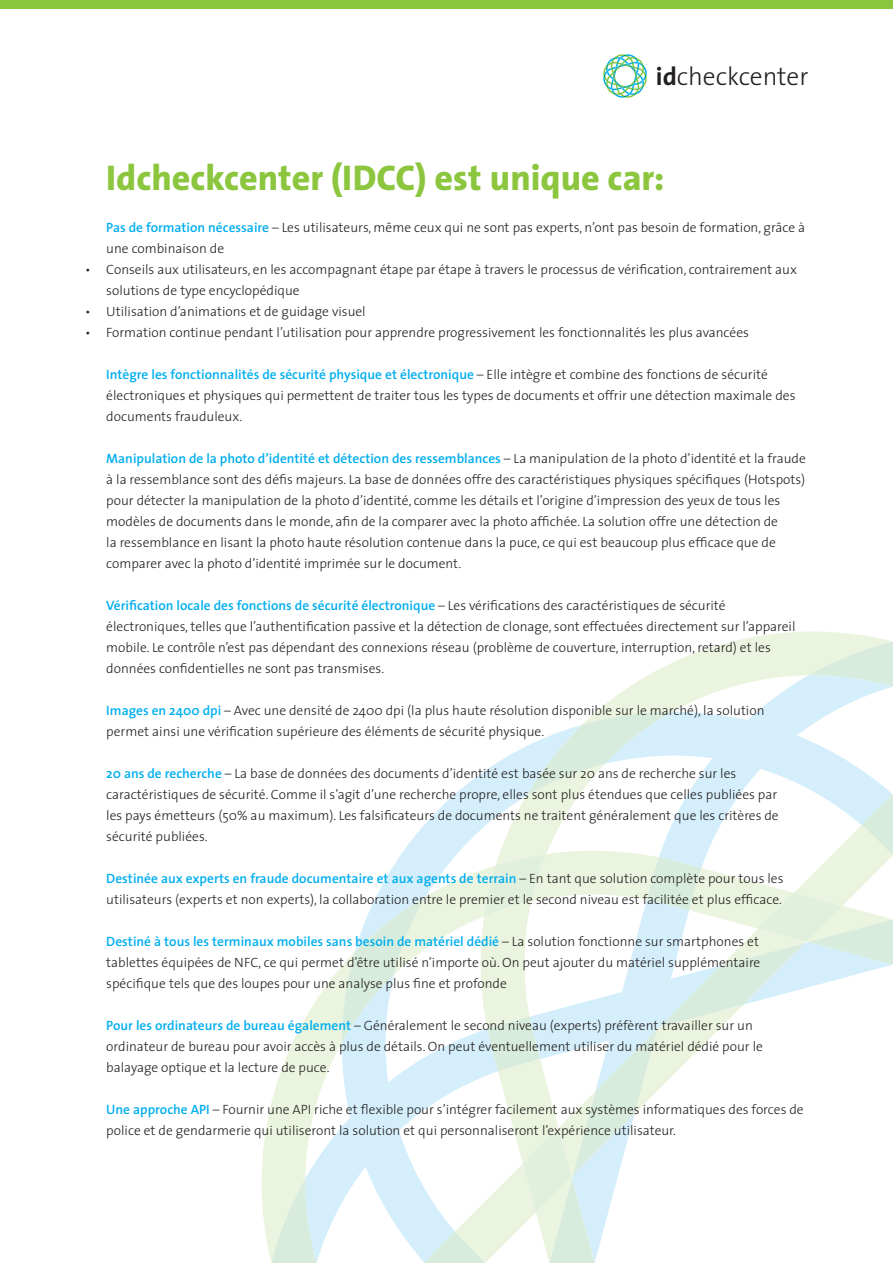
<style>
.page{position:relative;width:893px;height:1263px;background:#fff}
.page>*{position:absolute;margin:0;border:0;box-sizing:border-box;transform-origin:0 0}
.Kop_1{font:800 36px "The Sans";color:#8bc63e}
.t1{font:300 25.5px "The Sans";color:#231f20}
.Text_body{font:300 13.5px/21px "The Sans";color:#231f20}
.Bullet_text{font:300 13.5px/21px "The Sans";color:#231f20}
.s1{font-weight:700}
.s2{font-weight:600;color:#00aeef}
</style>
<div class="page">
<svg style="left:603px;top:54px;width:44px;height:44px"></svg>
<svg style="left:376px;top:824px;width:49px;height:72px;fill:#d4effb"></svg>
<svg style="left:262px;top:967px;width:80px;height:294px"></svg>
<svg style="left:271px;top:1178px;width:46px;height:85px;background:#ddefe2"></svg>
<svg style="left:342px;top:896px;width:83px;height:367px;fill:#d8effb"></svg>
<div style="left:0;top:0;width:893px;height:9px;background:#8bc63e"></div>
<svg style="left:425px;top:631px;width:468px;height:632px"></svg>
<p class="t1" style="left:656px;top:55px;width:154px"><span class="s1">id</span>checkcenter</p>
<p class="Kop_1" style="left:106px;top:148px;width:560px">Idcheckcenter (IDCC) est unique car:</p>
<p class="Text_body" style="left:106px;top:217px;width:700px"><span class="s2">Pas de formation nécessaire</span> – Les utilisateurs, même ceux qui ne sont pas experts, n’ont pas besoin de formation, grâce à une combinaison de</p>
<p class="Bullet_text" style="left:106px;top:259px;width:692px;text-indent:-21px">• Conseils aux utilisateurs, en les accompagnant étape par étape à travers le processus de vérification, contrairement aux solutions de type encyclopédique</p>
<p class="Bullet_text" style="left:85px;top:301px;width:282px">• Utilisation d’animations et de guidage visuel</p>
<p class="Bullet_text" style="left:85px;top:322px;width:665px">• Formation continue pendant l’utilisation pour apprendre progressivement les fonctionnalités les plus avancées</p>
<p class="Text_body" style="left:106px;top:364px;width:691px"><span class="s2">Intègre les fonctionnalités de sécurité physique et électronique</span> – Elle intègre et combine des fonctions de sécurité électroniques et physiques qui permettent de traiter tous les types de documents et offrir une détection maximale des documents frauduleux.</p>
<p class="Text_body" style="left:106px;top:448px;width:701px"><span class="s2">Manipulation de la photo d’identité et détection des ressemblances</span> – La manipulation de la photo d’identité et la fraude à la ressemblance sont des défis majeurs. La base de données offre des caractéristiques physiques spécifiques (Hotspots) pour détecter la manipulation de la photo d’identité, comme les détails et l’origine d’impression des yeux de tous les modèles de documents dans le monde, afin de la comparer avec la photo affichée. La solution offre une détection de<br>la ressemblance en lisant la photo haute résolution contenue dans la puce, ce qui est beaucoup plus efficace que de comparer avec la photo d’identité imprimée sur le document.</p>
<p class="Text_body" style="left:106px;top:595px;width:691px"><span class="s2">Vérification locale des fonctions de sécurité électronique</span> – Les vérifications des caractéristiques de sécurité électroniques, telles que l’authentification passive et la détection de clonage, sont effectuées directement sur l’appareil mobile. Le contrôle n’est pas dépendant des connexions réseau (problème de couverture, interruption, retard) et les données confidentielles ne sont pas transmises.</p>
<p class="Text_body" style="left:106px;top:700px;width:660px"><span class="s2">Images en 2400 dpi</span> – Avec une densité de 2400 dpi (la plus haute résolution disponible sur le marché), la solution permet ainsi une vérification supérieure des éléments de sécurité physique.</p>
<p class="Text_body" style="left:106px;top:763px;width:674px"><span class="s2">20 ans de recherche</span> – La base de données des documents d’identité est basée sur 20 ans de recherche sur les caractéristiques de sécurité. Comme il s’agit d’une recherche propre, elles sont plus étendues que celles publiées par les pays émetteurs (50% au maximum). Les falsificateurs de documents ne traitent généralement que les critères de sécurité publiées.</p>
<p class="Text_body" style="left:106px;top:868px;width:679px"><span class="s2">Destinée aux experts en fraude documentaire et aux agents de terrain</span> – En tant que solution complète pour tous les utilisateurs (experts et non experts), la collaboration entre le premier et le second niveau est facilitée et plus efficace.</p>
<p class="Text_body" style="left:106px;top:931px;width:656px;text-align:justify"><span class="s2">Destiné à tous les terminaux mobiles sans besoin de matériel dédié</span> – La solution fonctionne sur smartphones et tablettes équipées de NFC, ce qui permet d’être utilisé n’importe où. On peut ajouter du matériel supplémentaire spécifique tels que des loupes pour une analyse plus fine et profonde</p>
<p class="Text_body" style="left:106px;top:1015px;width:658px"><span class="s2">Pour les ordinateurs de bureau également</span> – Généralement le second niveau (experts) préfèrent travailler sur un ordinateur de bureau pour avoir accès à plus de détails. On peut éventuellement utiliser du matériel dédié pour le balayage optique et la lecture de puce.</p>
<p class="Text_body" style="left:106px;top:1099px;width:699px"><span class="s2">Une approche API</span> – Fournir une API riche et flexible pour s’intégrer facilement aux systèmes informatiques des forces de police et de gendarmerie qui utiliseront la solution et qui personnaliseront l’expérience utilisateur.</p>
</div>
